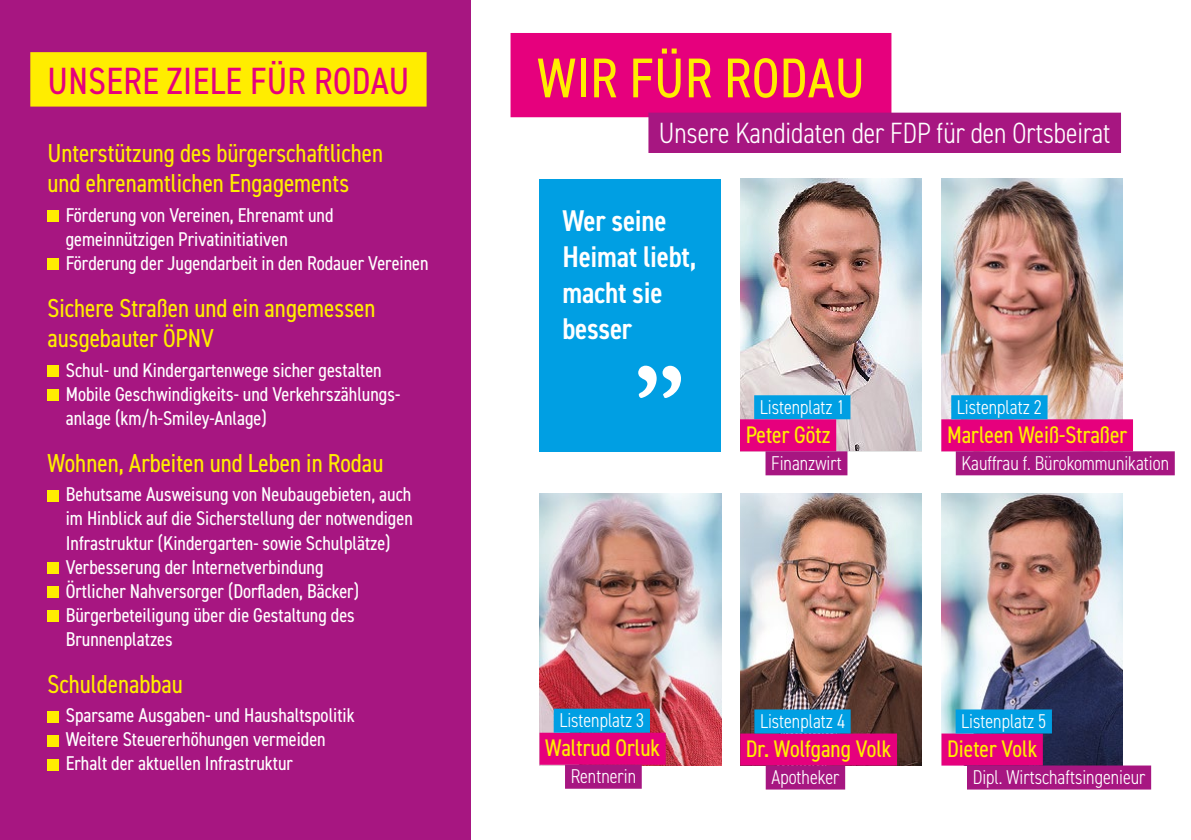
<style>
.page{position:relative;width:1191px;height:840px;background:#fff}
.page>*{position:absolute;margin:0;border:0;box-sizing:border-box;transform-origin:0 0}
.t1{font:condensed 56.2px "DIN2014";letter-spacing:.01em;color:#ffed00}
.t2{font:condensed 38px "DIN2014";letter-spacing:.01em;color:#e6007d}
.t3{font:600 condensed 30px/36px "DIN2014";letter-spacing:-.01em;color:#fff}
.t4{font:300 condensed 29.4px "DIN2014";color:#fff}
.t5{font:condensed 26px/30px "DIN2014";color:#ffed00}
.t6{font:condensed 24px "DIN2014";color:#ffed00}
.t7{font:condensed 20px/24px "DIN2014";color:#fff}
.t8{font:300 condensed 20px "DIN2014";color:#fff}
</style>
<div class="page">
<div style="left:0;top:0;width:471px;height:839px;background:#a71681"></div>
<div style="left:30px;top:52px;width:396px;height:54px;background:#ffed00"></div>
<div style="left:47px;top:210px;width:12px;height:12px;background:#ffed00"></div>
<div style="left:47px;top:258px;width:12px;height:12px;background:#ffed00"></div>
<div style="left:47px;top:365px;width:12px;height:11px;background:#ffed00"></div>
<div style="left:47px;top:389px;width:12px;height:11px;background:#ffed00"></div>
<div style="left:47px;top:490px;width:12px;height:11px;background:#ffed00"></div>
<div style="left:47px;top:562px;width:12px;height:11px;background:#ffed00"></div>
<div style="left:47px;top:586px;width:12px;height:11px;background:#ffed00"></div>
<div style="left:47px;top:610px;width:12px;height:11px;background:#ffed00"></div>
<div style="left:47px;top:710px;width:12px;height:12px;background:#ffed00"></div>
<div style="left:47px;top:734px;width:12px;height:12px;background:#ffed00"></div>
<div style="left:47px;top:758px;width:12px;height:12px;background:#ffed00"></div>
<img style="left:539px;top:493px;width:182px;height:272px">
<img style="left:740px;top:493px;width:181px;height:272px">
<img style="left:941px;top:493px;width:182px;height:272px">
<img style="left:941px;top:179px;width:181px;height:240px">
<img style="left:740px;top:179px;width:181px;height:271px">
<div style="left:539px;top:179px;width:182px;height:272px;background:#009fe3"></div>
<svg style="left:638px;top:365px;width:43px;height:33px"></svg>
<div style="left:539px;top:732px;width:126px;height:32px;background:#e6007d"></div>
<div style="left:565px;top:764px;width:77px;height:24px;background:#a71681"></div>
<div style="left:553px;top:708px;width:97px;height:24px;background:#009fe3"></div>
<div style="left:740px;top:733px;width:157px;height:32px;background:#e6007d"></div>
<div style="left:765px;top:765px;width:80px;height:24px;background:#a71681"></div>
<div style="left:754px;top:709px;width:96px;height:24px;background:#009fe3"></div>
<div style="left:941px;top:733px;width:101px;height:32px;background:#e6007d"></div>
<div style="left:967px;top:765px;width:184px;height:24px;background:#a71681"></div>
<div style="left:955px;top:709px;width:97px;height:24px;background:#009fe3"></div>
<div style="left:941px;top:419px;width:192px;height:32px;background:#e6007d"></div>
<div style="left:955px;top:451px;width:219px;height:24px;background:#a71681"></div>
<div style="left:951px;top:395px;width:96px;height:24px;background:#009fe3"></div>
<div style="left:754px;top:395px;width:96px;height:24px;background:#009fe3"></div>
<div style="left:740px;top:419px;width:96px;height:32px;background:#e6007d"></div>
<div style="left:765px;top:451px;width:82px;height:24px;background:#a71681"></div>
<div style="left:510px;top:33px;width:381px;height:84px;background:#e6007d"></div>
<div style="left:648px;top:113px;width:473px;height:40px;background:#a71681"></div>
<h2 class="t2" style="left:48px;top:55px;width:363px">UNSERE ZIELE FÜR RODAU</h2>
<h3 class="t5" style="left:47px;top:137px;width:337px">Unterstützung des bürgerschaftlichen und ehrenamtlichen Engagements</h3>
<p class="t7" style="left:66px;top:202px;width:364px">Förderung von Vereinen, Ehrenamt und gemeinnützigen Privatinitiativen<br>Förderung der Jugendarbeit in den Rodauer Vereinen</p>
<h3 class="t5" style="left:47px;top:292px;width:330px">Sichere Straßen und ein angemessen ausgebauter ÖPNV</h3>
<p class="t7" style="left:66px;top:357px;width:336px">Schul- und Kindergartenwege sicher gestalten<br>Mobile Geschwindigkeits- und Verkehrszählungs&shy;anlage (km/h-Smiley-Anlage)</p>
<h3 class="t5" style="left:47px;top:446px;width:337px">Wohnen, Arbeiten und Leben in Rodau</h3>
<p class="t7" style="left:66px;top:481px;width:348px">Behutsame Ausweisung von Neubaugebieten, auch im Hinblick auf die Sicherstellung der notwendigen Infrastruktur (Kindergarten- sowie Schulplätze)<br>Verbesserung der Internetverbindung<br>Örtlicher Nahversorger (Dorfladen, Bäcker)<br>Bürgerbeteiligung über die Gestaltung des Brunnenplatzes</p>
<h3 class="t5" style="left:47px;top:667px;width:137px">Schuldenabbau</h3>
<p class="t7" style="left:66px;top:702px;width:290px">Sparsame Ausgaben- und Haushaltspolitik<br>Weitere Steuererhöhungen vermeiden<br>Erhalt der aktuellen Infrastruktur</p>
<h1 class="t1" style="left:537px;top:40px;width:329px">WIR FÜR RODAU</h1>
<h3 class="t4" style="left:659px;top:114px;width:453px">Unsere Kandidaten der FDP für den Ortsbeirat</h3>
<h3 class="t3" style="left:562px;top:201px;width:135px">Wer seine<br>Heimat liebt, macht sie besser</h3>
<p class="t8" style="left:760px;top:394px;width:86px">Listenplatz 1</p>
<p class="t8" style="left:957px;top:394px;width:86px">Listenplatz 2</p>
<p class="t6" style="left:745px;top:418px;width:86px">Peter Götz</p>
<p class="t8" style="left:771px;top:450px;width:72px">Finanzwirt</p>
<p class="t6" style="left:947px;top:418px;width:182px">Marleen Weiß-Straßer</p>
<p class="t8" style="left:961px;top:450px;width:209px">Kauffrau f. Bürokommunikation</p>
<p class="t8" style="left:559px;top:707px;width:86px">Listenplatz 3</p>
<p class="t6" style="left:545px;top:731px;width:116px">Waltrud Orluk</p>
<p class="t8" style="left:570px;top:763px;width:67px">Rentnerin</p>
<p class="t8" style="left:760px;top:708px;width:86px">Listenplatz 4</p>
<p class="t6" style="left:746px;top:732px;width:147px">Dr. Wolfgang Volk</p>
<p class="t8" style="left:771px;top:764px;width:70px">Apotheker</p>
<p class="t8" style="left:961px;top:708px;width:86px">Listenplatz 5</p>
<p class="t6" style="left:947px;top:732px;width:91px">Dieter Volk</p>
<p class="t8" style="left:972px;top:764px;width:174px">Dipl. Wirtschaftsingenieur</p>
</div>
